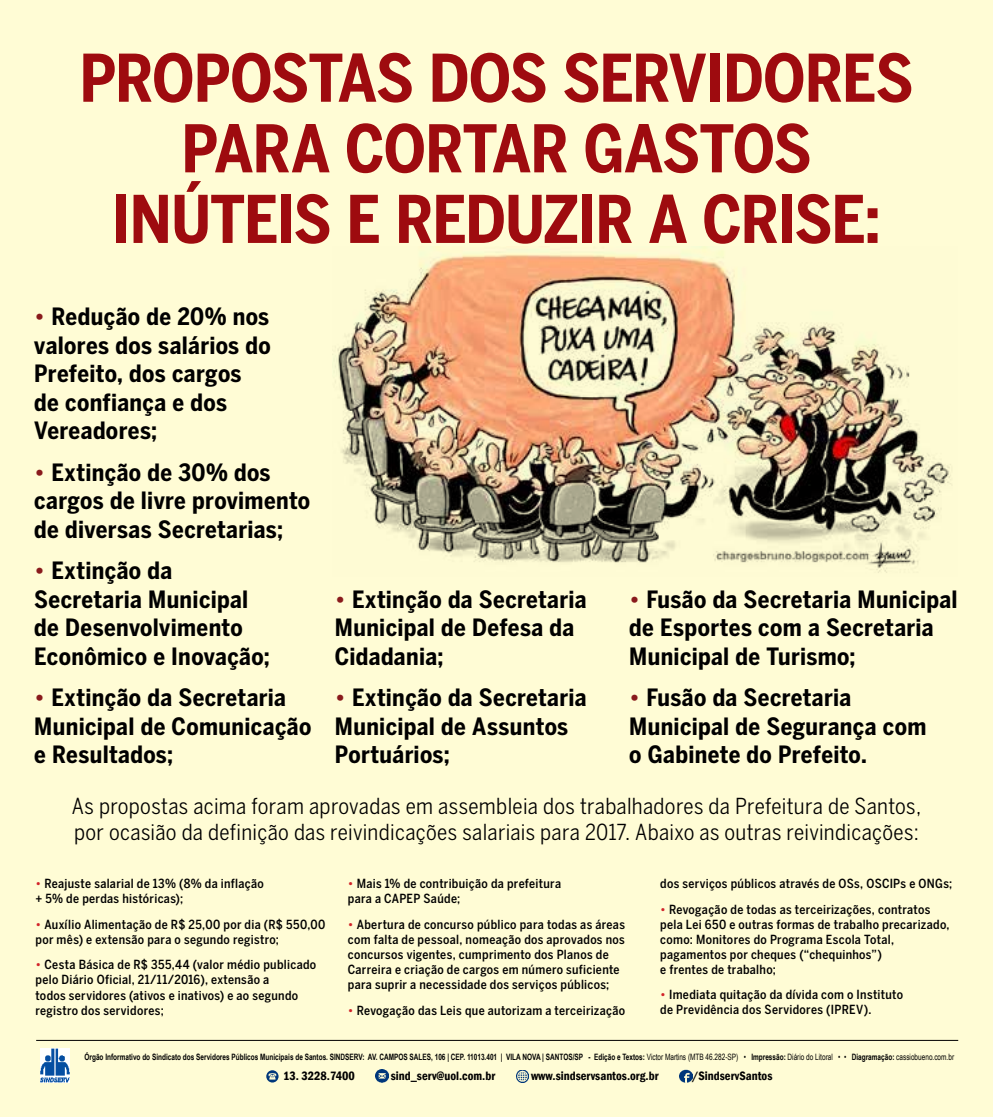
<style>
.page{position:relative;width:993px;height:1117px;background:#fff}
.page>*{position:absolute;margin:0;border:0;box-sizing:border-box;transform-origin:0 0}
.t1{font:700 65px/70.5px "Benton Sans Cond";letter-spacing:-.02em;color:#9e0b0f;text-align:center}
.t2{font:700 23.62px/28.4px "Benton Sans Cond";letter-spacing:.015em;color:#000}
.t3{font:21.88px/26.2px "Benton Sans Cond";letter-spacing:.015em;color:#000}
.t4{font:500 12.5px/15px "Benton Sans Cond";letter-spacing:.025em;color:#000}
.t5{font:600 condensed 12.5px "Franklin Gothic";color:#000}
.t6{font:700 8.75px "Arial Narrow";color:#000;scale:.9 1}
.s1{color:#891a1c}
.s2{color:#d2232a}
.s3{font-weight:400}
</style>
<div class="page">
<div style="left:0;top:0;width:992px;height:1116px;background:#fffcd5"></div>
<img style="left:332px;top:247px;width:620px;height:326px">
<svg style="left:266px;top:1070px;width:12px;height:12px"></svg>
<svg style="left:376px;top:1069px;width:12px;height:13px"></svg>
<svg style="left:516px;top:1070px;width:12px;height:12px"></svg>
<svg style="left:679px;top:1069px;width:12px;height:13px"></svg>
<img style="left:41px;top:1048px;width:28px;height:34px">
<hr style="left:36px;top:1039px;width:921px;height:1px;background:#000">
<h1 class="t1" style="left:79px;top:42px;width:835px">PROPOSTAS DOS SERVIDORES<br>PARA CORTAR GASTOS<br>INÚTEIS E REDUZIR A CRISE:</h1>
<h2 class="t2" style="left:34px;top:302px;width:238px"><span class="s1">•</span> Redução de 20% nos valores dos salários do<br>Prefeito, dos cargos de confiança e dos<br>Vereadores;</h2>
<h2 class="t2" style="left:34px;top:457px;width:277px"><span class="s1">•</span> Extinção de 30% dos cargos de livre provimento de diversas Secretarias;</h2>
<h2 class="t2" style="left:34px;top:556px;width:237px"><span class="s1">•</span> Extinção da<br>Secretaria Municipal de Desenvolvimento<br>Econômico e Inovação;</h2>
<h2 class="t2" style="left:34px;top:683px;width:278px"><span class="s1">•</span> Extinção da Secretaria<br>Municipal de Comunicação e Resultados;</h2>
<h2 class="t2" style="left:335px;top:584px;width:253px"><span class="s1">•</span> Extinção da Secretaria<br>Municipal de Defesa da<br>Cidadania;</h2>
<h2 class="t2" style="left:335px;top:683px;width:253px"><span class="s1">•</span> Extinção da Secretaria<br>Municipal de Assuntos<br>Portuários;</h2>
<h2 class="t2" style="left:629px;top:584px;width:330px"><span class="s1">•</span> Fusão da Secretaria Municipal de Esportes com a Secretaria<br>Municipal de Turismo;</h2>
<h2 class="t2" style="left:629px;top:683px;width:298px"><span class="s1">•</span> Fusão da Secretaria<br>Municipal de Segurança com o Gabinete do Prefeito.</h2>
<h3 class="t3" style="left:72px;top:792px;width:850px">As propostas acima foram aprovadas em assembleia dos trabalhadores da Prefeitura de Santos, por ocasião da definição das reivindicações salariais para 2017. Abaixo as outras reivindicações:</h3>
<p class="t4" style="left:35px;top:875px;width:230px"><span class="s2">•</span> Reajuste salarial de 13% (8% da inflação + 5% de perdas históricas);</p>
<p class="t4" style="left:35px;top:916px;width:291px"><span class="s2">•</span> Auxílio Alimentação de R$ 25,00 por dia (R$ 550,00 por mês) e extensão para o segundo registro;</p>
<p class="t4" style="left:35px;top:957px;width:282px"><span class="s2">•</span> Cesta Básica de R$ 355,44 (valor médio publicado pelo Diário Oficial, 21/11/2016), extensão a<br>todos servidores (ativos e inativos) e ao segundo registro dos servidores;</p>
<p class="t4" style="left:660px;top:875px;width:293px">dos serviços públicos através de OSs, OSCIPs e ONGs;</p>
<p class="t4" style="left:660px;top:901px;width:291px"><span class="s2">•</span> Revogação de todas as terceirizações, contratos pela Lei 650 e outras formas de trabalho precarizado, como: Monitores do Programa Escola Total, pagamentos por cheques (“chequinhos”)<br>e frentes de trabalho;</p>
<p class="t4" style="left:660px;top:987px;width:244px"><span class="s2">•</span> Imediata quitação da dívida com o Instituto de Previdência dos Servidores (IPREV).</p>
<p class="t6" style="left:84px;top:1049px;width:967px">Órgão Informativo do Sindicato dos Servidores Públicos Municipais de Santos. SINDSERV: AV. CAMPOS SALES, 106 | CEP. 11013.401 | VILA NOVA | SANTOS/SP - Edição e Textos: <span class="s3">Victor Martins (MTB 46.282-SP) •</span> Impressão: <span class="s3">Diário do Litoral • •</span> Diagramação: <span class="s3">cassiobueno.com.br</span></p>
<p class="t5" style="left:283px;top:1067px;width:73px">13. 3228.7400</p>
<p class="t5" style="left:390px;top:1067px;width:106px">sind_serv@uol.com.br</p>
<p class="t5" style="left:531px;top:1067px;width:129px">www.sindservsantos.org.br</p>
<p class="t5" style="left:691px;top:1067px;width:82px">/SindservSantos</p>
<p class="t4" style="left:348px;top:875px;width:215px"><span class="s2">•</span> Mais 1% de contribuição da prefeitura para a CAPEP Saúde;</p>
<p class="t4" style="left:348px;top:916px;width:278px"><span class="s2">•</span> Abertura de concurso público para todas as áreas com falta de pessoal, nomeação dos aprovados nos concursos vigentes, cumprimento dos Planos de Carreira e criação de cargos em número suficiente para suprir a necessidade dos serviços públicos;</p>
<p class="t4" style="left:348px;top:1002px;width:279px"><span class="s2">•</span> Revogação das Leis que autorizam a terceirização</p>
</div>
